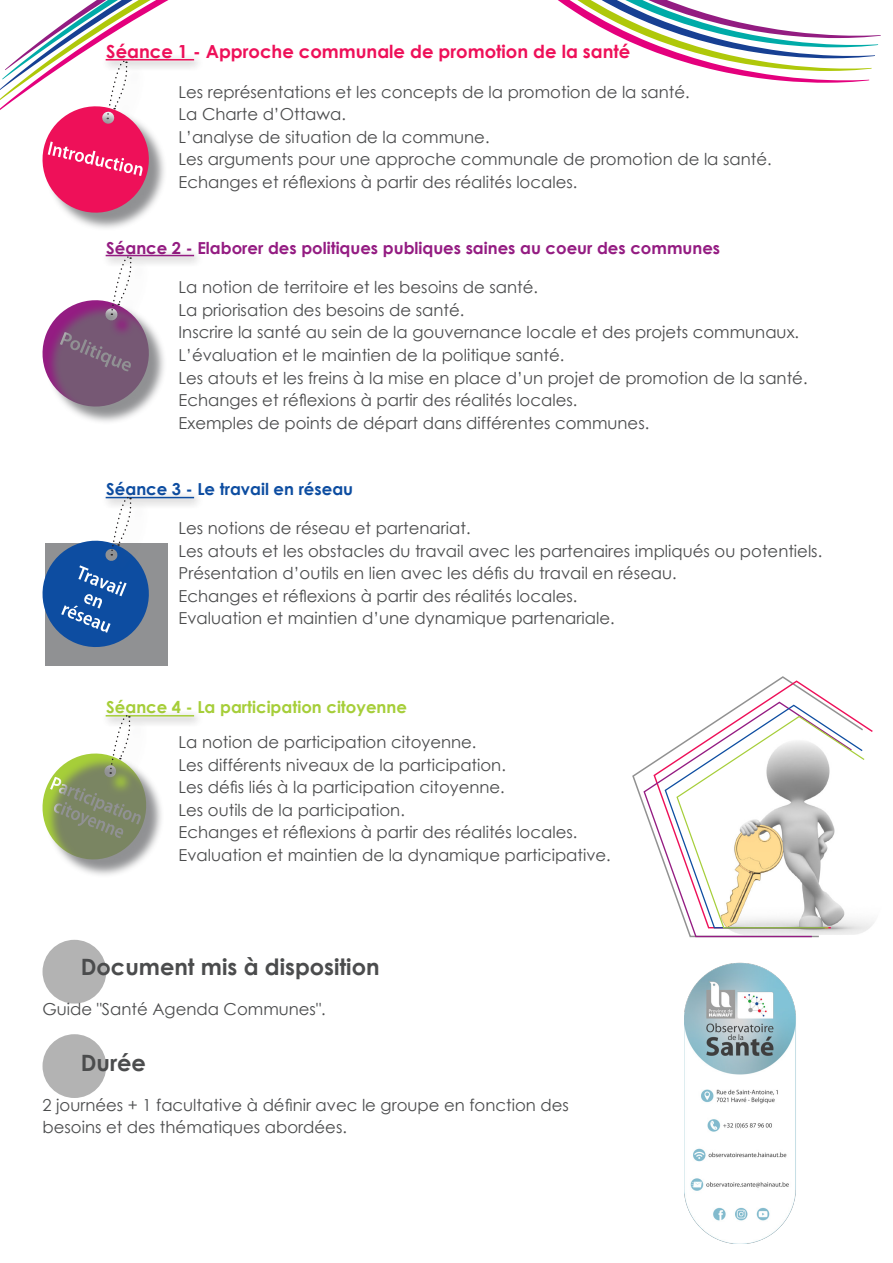
<style>
.page{position:relative;width:893px;height:1263px;background:#fff}
.page>*{position:absolute;margin:0;border:0;box-sizing:border-box;transform-origin:0 0}
.t1{font:700 22.5px "Century Gothic";color:#4b4c4d}
.t2{font:700 18px "Century Gothic";color:#ee1059}
.t3{font:16.5px/22.5px "Century Gothic";color:#4b4c4d}
.t4{font:700 16.5px "Century Gothic";color:#941c82}
.t5{font:700 16.5px "Century Gothic";color:#0d4da1}
.s1{font-weight:700;color:#a6ce39}
</style>
<div class="page">
<div style="left:45px;top:109px;width:123px;height:122px;background:#6c6d70;opacity:.75"></div>
<svg style="left:42px;top:115px;width:112px;height:103px;background:#e64d80"></svg>
<svg style="left:0;top:0;width:869px;height:115px"></svg>
<div style="left:43px;top:940px;width:63px;height:63px;background:#b3b3b3;border-radius:50%"></div>
<div style="left:43px;top:1034px;width:63px;height:64px;background:#b3b3b3;border-radius:50%"></div>
<div style="left:45px;top:543px;width:123px;height:123px;background:#909193"></div>
<div style="left:101px;top:54px;width:104px;height:18px;background:#231f20;opacity:.75"></div>
<hr style="left:106px;top:59px;width:88px;height:1px;background:#ee1059">
<div style="left:101px;top:492px;width:104px;height:17px;background:#231f20;opacity:.75"></div>
<hr style="left:106px;top:497px;width:88px;height:1px;background:#0d4da1">
<div style="left:101px;top:250px;width:104px;height:17px;background:#231f20;opacity:.75"></div>
<hr style="left:106px;top:255px;width:88px;height:1px;background:#941c82">
<div style="left:101px;top:710px;width:104px;height:18px;background:#231f20;opacity:.75"></div>
<hr style="left:106px;top:715px;width:88px;height:1px;background:#a6ce39">
<div style="left:45px;top:303px;width:123px;height:122px;background:#6c6d70;opacity:.75"></div>
<svg style="left:42px;top:255px;width:114px;height:159px"></svg>
<svg style="left:42px;top:496px;width:114px;height:151px"></svg>
<div style="left:45px;top:756px;width:120px;height:122px;background:#6c6d70;opacity:.75"></div>
<svg style="left:42px;top:714px;width:111px;height:152px"></svg>
<svg style="left:745px;top:679px;width:129px;height:250px"></svg>
<svg style="left:643px;top:701px;width:210px;height:237px"></svg>
<svg style="left:664px;top:704px;width:202px;height:225px"></svg>
<img style="left:685px;top:962px;width:111px;height:281px">
<p class="t2" style="left:106px;top:38px;width:526px">Séance 1 - Approche communale de promotion de la santé</p>
<p class="t3" style="left:179px;top:80px;width:595px">Les représentations et les concepts de la promotion de la santé.<br>La Charte d’Ottawa.<br>L’analyse de situation de la commune.<br>Les arguments pour une approche communale de promotion de la santé.<br>Echanges et réflexions à partir des réalités locales.</p>
<p class="t4" style="left:106px;top:235px;width:615px">Séance 2 - Elaborer des politiques publiques saines au coeur des communes</p>
<p class="t3" style="left:179px;top:276px;width:630px">La notion de territoire et les besoins de santé.<br>La priorisation des besoins de santé.<br>Inscrire la santé au sein de la gouvernance locale et des projets communaux.<br>L’évaluation et le maintien de la politique santé.<br>Les atouts et les freins à la mise en place d’un projet de promotion de la santé.<br>Echanges et réflexions à partir des réalités locales.<br>Exemples de points de départ dans différentes communes.</p>
<p class="t5" style="left:106px;top:476px;width:248px">Séance 3 - Le travail en réseau</p>
<p class="t3" style="left:179px;top:517px;width:645px">Les notions de réseau et partenariat.<br>Les atouts et les obstacles du travail avec les partenaires impliqués ou potentiels.<br>Présentation d’outils en lien avec les défis du travail en réseau.<br>Echanges et réflexions à partir des réalités locales.<br>Evaluation et maintien d’une dynamique partenariale.</p>
<p class="t3" style="left:179px;top:689px;width:299px;line-height:35.2px;text-indent:-72px"><span class="s1">Séance 4 - La participation citoyenne<br></span>La notion de participation citoyenne.</p>
<p class="t3" style="left:179px;top:753px;width:434px">Les différents niveaux de la participation.<br>Les défis liés à la participation citoyenne.<br>Les outils de la participation.<br>Echanges et réflexions à partir des réalités locales.<br>Evaluation et maintien de la dynamique participative.</p>
<p class="t1" style="left:81px;top:950px;width:300px">Document mis à disposition</p>
<p class="t3" style="left:43px;top:997px;width:285px">Guide "Santé Agenda Communes".</p>
<p class="t1" style="left:81px;top:1046px;width:67px">Durée</p>
<p class="t3" style="left:43px;top:1093px;width:528px">2 journées + 1 facultative à définir avec le groupe en fonction des besoins et des thématiques abordées.</p>
</div>
